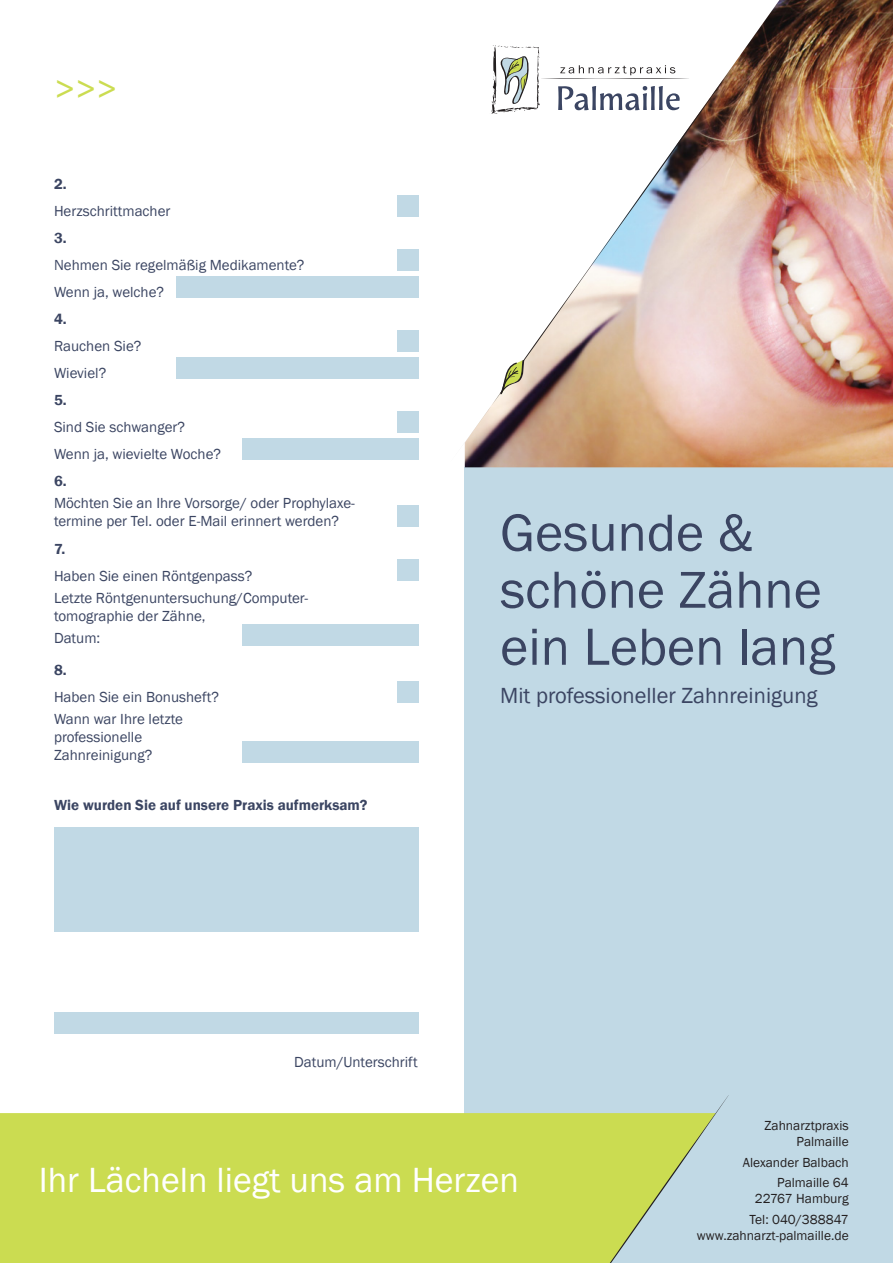
<style>
.page{position:relative;width:893px;height:1263px;background:#fff}
.page>*{position:absolute;margin:0;border:0;box-sizing:border-box;transform-origin:0 0}
.t1{font:54px/57px "Franklin Gothic";color:#3b4562}
.t2{font:36px "Franklin Gothic";color:#fff}
.t3{font:36px "Franklin Gothic";color:#cbdc51}
.t4{font:22.5px "Franklin Gothic";color:#3b4562}
.t5{font:15px/18px "Franklin Gothic";color:#3b4562}
.t6{font:600 15px "Franklin Gothic";color:#3b4562}
.t7{font:13.5px/16.2px "Franklin Gothic";color:#231f20;text-align:right}
</style>
<div class="page">
<div style="left:465px;top:467px;width:428px;height:796px;background:#c1d9e5"></div>
<div style="left:0;top:1113px;width:451px;height:150px;background:#cbdc51"></div>
<div style="left:398px;top:195px;width:21px;height:21px;background:#c1d9e5"></div>
<div style="left:176px;top:357px;width:243px;height:21px;background:#c1d9e5"></div>
<div style="left:176px;top:276px;width:243px;height:21px;background:#c1d9e5"></div>
<div style="left:242px;top:438px;width:177px;height:21px;background:#c1d9e5"></div>
<div style="left:54px;top:827px;width:365px;height:105px;background:#c1d9e5"></div>
<div style="left:54px;top:1013px;width:365px;height:21px;background:#c1d9e5"></div>
<div style="left:398px;top:505px;width:21px;height:22px;background:#c1d9e5"></div>
<div style="left:398px;top:249px;width:21px;height:21px;background:#c1d9e5"></div>
<div style="left:398px;top:411px;width:21px;height:21px;background:#c1d9e5"></div>
<div style="left:398px;top:330px;width:21px;height:21px;background:#c1d9e5"></div>
<div style="left:398px;top:559px;width:21px;height:22px;background:#c1d9e5"></div>
<div style="left:398px;top:681px;width:21px;height:21px;background:#c1d9e5"></div>
<div style="left:242px;top:741px;width:177px;height:22px;background:#c1d9e5"></div>
<div style="left:242px;top:624px;width:177px;height:21px;background:#c1d9e5"></div>
<img style="left:779px;top:0;width:114px;height:467px">
<svg style="left:451px;top:1095px;width:278px;height:168px;fill:#cbdc51"></svg>
<img style="left:464px;top:1px;width:315px;height:466px">
<svg style="left:500px;top:360px;width:25px;height:35px"></svg>
<p class="t3" style="left:54px;top:67px;width:65px">&gt;&gt;&gt;</p>
<p class="t6" style="left:54px;top:175px;width:14px">2.</p>
<p class="t5" style="left:54px;top:202px;width:118px">Herzschrittmacher</p>
<p class="t6" style="left:54px;top:229px;width:14px">3.</p>
<p class="t5" style="left:54px;top:256px;width:252px">Nehmen Sie regelmäßig Medikamente?</p>
<p class="t5" style="left:54px;top:283px;width:112px">Wenn ja, welche?</p>
<p class="t6" style="left:54px;top:310px;width:14px">4.</p>
<p class="t5" style="left:54px;top:337px;width:89px">Rauchen Sie?</p>
<p class="t5" style="left:54px;top:364px;width:54px">Wieviel?</p>
<p class="t6" style="left:54px;top:391px;width:14px">5.</p>
<p class="t5" style="left:54px;top:418px;width:133px">Sind Sie schwanger?</p>
<p class="t5" style="left:54px;top:445px;width:169px">Wenn ja, wievielte Woche?</p>
<p class="t6" style="left:54px;top:472px;width:14px">6.</p>
<p class="t5" style="left:54px;top:495px;width:302px">Möchten Sie an Ihre Vorsorge/ oder Prophylaxe&shy;termine per Tel. oder E-Mail erinnert werden?</p>
<p class="t6" style="left:54px;top:539px;width:13px">7.</p>
<p class="t5" style="left:54px;top:567px;width:200px">Haben Sie einen Röntgenpass?</p>
<p class="t5" style="left:54px;top:589px;width:255px">Letzte Röntgenuntersuchung/Computer&shy;tomographie der Zähne,</p>
<p class="t5" style="left:54px;top:629px;width:48px">Datum:</p>
<p class="t6" style="left:54px;top:661px;width:14px">8.</p>
<p class="t5" style="left:54px;top:688px;width:167px">Haben Sie ein Bonusheft?</p>
<p class="t5" style="left:54px;top:711px;width:130px">Wann war Ihre letzte professionelle<br>Zahnreinigung?</p>
<p class="t6" style="left:54px;top:796px;width:315px">Wie wurden Sie auf unsere Praxis aufmerksam?</p>
<p class="t1" style="left:500px;top:505px;width:336px">Gesunde &amp; schöne Zähne ein Leben lang</p>
<p class="t4" style="left:500px;top:681px;width:319px">Mit professioneller Zahnreinigung</p>
<p class="t5" style="left:294px;top:1053px;width:125px">Datum/Unterschrift</p>
<p class="t2" style="left:39px;top:1157px;width:482px">Ihr Lächeln liegt uns am Herzen</p>
<p class="t7" style="left:764px;top:1118px;width:86px">Zahnarztpraxis<br>Palmaille</p>
<p class="t7" style="left:743px;top:1154px;width:107px">Alexander Balbach</p>
<p class="t7" style="left:755px;top:1175px;width:95px">Palmaille 64<br>22767 Hamburg</p>
<p class="t7" style="left:697px;top:1211px;width:153px;text-align:left;text-indent:53px">Tel: 040/388847 www.zahnarzt-palmaille.de</p>
</div>
